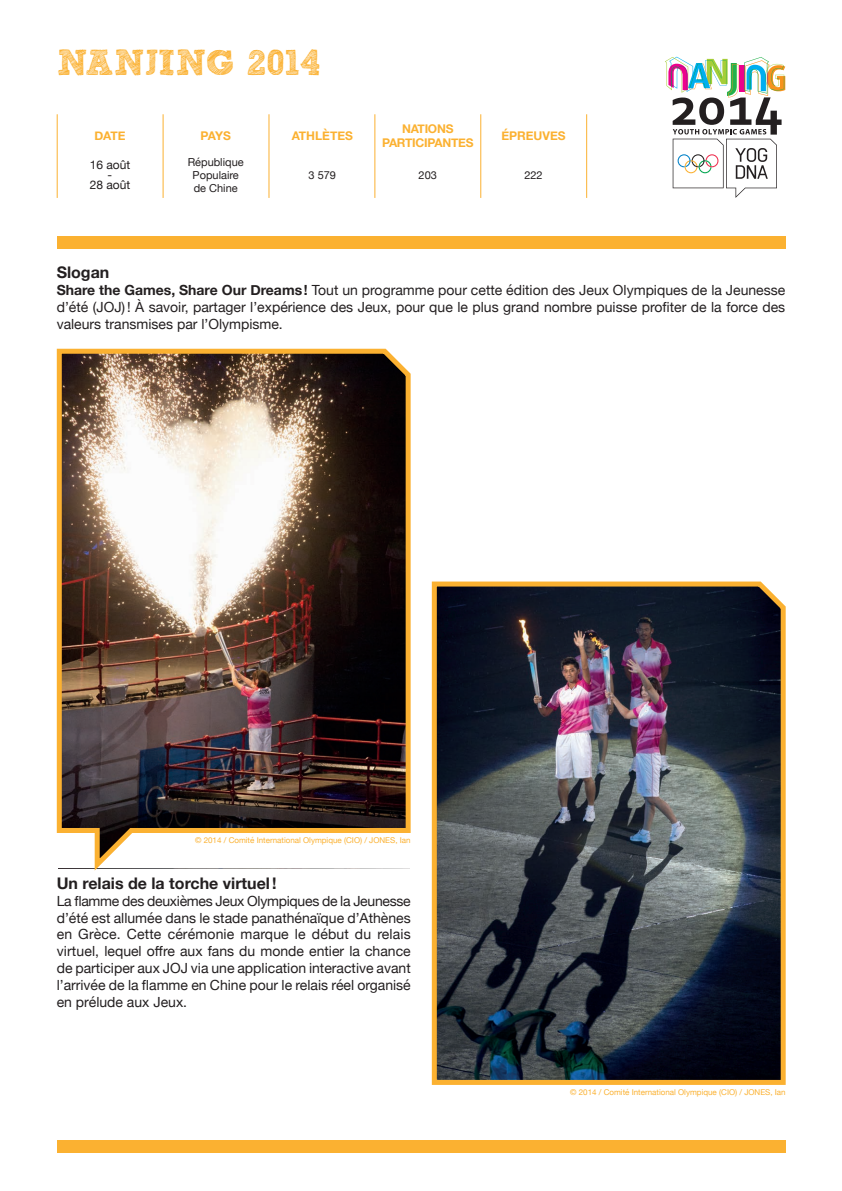
<style>
.page{position:relative;width:842px;height:1191px;background:#fff}
.page>*{position:absolute;margin:0;border:0;box-sizing:border-box;transform-origin:0 0}
.t1{font:700 36px "Sketch Block";color:#fbb131}
.t2{font:700 16px "Helvetica Neue";color:#231f20}
.t3{font:14px/16.8px "Helvetica Neue";color:#231f20;text-align:justify}
.t4{font:700 12px/14.4px "Helvetica Neue";letter-spacing:-.02em;color:#fbb131;text-align:center}
.t5{font:700 12px "Helvetica Neue";color:#fbb131}
.t6{font:12px/10px "Helvetica Neue";color:#231f20;text-align:center}
.t7{font:11px/13.2px "Helvetica Neue";color:#231f20;text-align:center}
.t8{font:8px "Helvetica Neue";color:#fbb131}
.s1{font-weight:700}
</style>
<div class="page">
<div style="left:57px;top:236px;width:728px;height:12px;background:#fbb131"></div>
<div style="left:57px;top:1140px;width:728px;height:12px;background:#fbb131"></div>
<hr style="left:163px;top:114px;width:1px;height:84px;background:#fbb131">
<hr style="left:57px;top:114px;width:1px;height:84px;background:#fbb131">
<hr style="left:586px;top:114px;width:1px;height:84px;background:#fbb131">
<hr style="left:268px;top:114px;width:1px;height:84px;background:#fbb131">
<hr style="left:374px;top:114px;width:1px;height:84px;background:#fbb131">
<hr style="left:480px;top:114px;width:1px;height:84px;background:#fbb131">
<svg style="left:665px;top:57px;width:120px;height:141px"></svg>
<img style="left:56px;top:348px;width:355px;height:523px">
<img style="left:431px;top:581px;width:355px;height:504px">
<h1 class="t1" style="left:57px;top:40px;width:265px">NANJING 2014</h1>
<p class="t4" style="left:94px;top:129px;width:33px">DATE</p>
<p class="t6" style="left:90px;top:161px;width:42px">16 août -<br>28 août</p>
<p class="t4" style="left:201px;top:129px;width:32px">PAYS</p>
<p class="t7" style="left:188px;top:156px;width:58px">République<br>Populaire de Chine</p>
<p class="t5" style="left:292px;top:127px;width:63px">ATHLÈTES</p>
<p class="t7" style="left:309px;top:169px;width:29px">3 579</p>
<p class="t4" style="left:382px;top:122px;width:93px">NATIONS<br>PARTICIPANTES</p>
<p class="t5" style="left:501px;top:127px;width:66px">ÉPREUVES</p>
<p class="t7" style="left:419px;top:169px;width:20px">203</p>
<p class="t7" style="left:524px;top:169px;width:20px">222</p>
<p class="t2" style="left:57px;top:260px;width:54px">Slogan</p>
<p class="t3" style="left:57px;top:282px;width:730px"><span class="s1">Share the Games, Share Our Dreams!</span> Tout un programme pour cette édition des Jeux Olympiques de la Jeunesse d’été (JOJ)! À savoir, partager l’expérience des Jeux, pour que le plus grand nombre puisse profiter de la force des valeurs transmises par l’Olympisme.</p>
<p class="t8" style="left:195px;top:834px;width:217px">© 2014 / Comité International Olympique (CIO) / JONES, Ian</p>
<p class="t2" style="left:57px;top:870px;width:221px">Un relais de la torche virtuel!</p>
<p class="t3" style="left:57px;top:893px;width:356px">La flamme des deuxièmes Jeux Olympiques de la Jeunesse d’été est allumée dans le stade panathénaïque d’Athènes en Grèce. Cette cérémonie marque le début du relais virtuel, lequel offre aux fans du monde entier la chance de participer aux JOJ via une application interactive avant l’arrivée de la flamme en Chine pour le relais réel organisé en prélude aux Jeux.</p>
<p class="t8" style="left:570px;top:1086px;width:217px">© 2014 / Comité International Olympique (CIO) / JONES, Ian</p>
</div>
